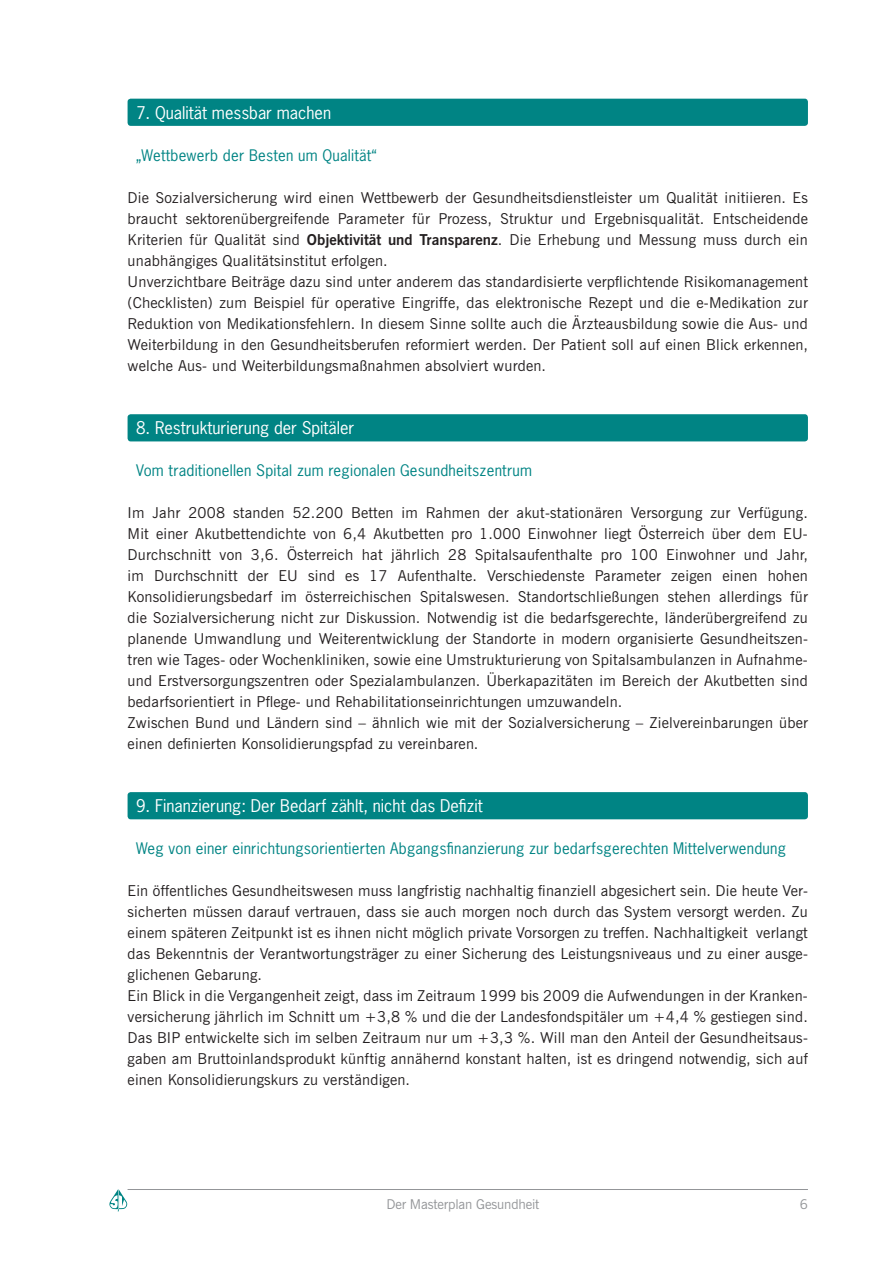
<style>
.page{position:relative;width:893px;height:1263px;background:#fff}
.page>*{position:absolute;margin:0;border:0;box-sizing:border-box;transform-origin:0 0}
._3_SHL_-_1__2__3__4{font:16.5px "News Gothic Std";color:#fff}
.Copy_-_Standard{font:15px/21px "News Gothic BT";letter-spacing:.015em;color:#231f20;text-align:justify}
.Subtitel{font:15px "News Gothic Std";letter-spacing:.015em;color:#008484}
.t1{font:13.5px "News Gothic BT";letter-spacing:-.01em;color:#939598}
.s1{font-weight:700}
</style>
<div class="page">
<div style="left:128px;top:792px;width:680px;height:27px;background:#008484;border-radius:3px"></div>
<div style="left:128px;top:414px;width:680px;height:27px;background:#008484;border-radius:3px"></div>
<div style="left:128px;top:99px;width:680px;height:27px;background:#008484;border-radius:3px"></div>
<hr style="left:128px;top:1189px;width:680px;height:1px;background:#939598">
<svg style="left:109px;top:1189px;width:19px;height:22px"></svg>
<p class="_3_SHL_-_1__2__3__4" style="left:136px;top:102px;width:197px">7. Qualität messbar machen</p>
<p class="Subtitel" style="left:136px;top:146px;width:242px">„Wettbewerb der Besten um Qualität“</p>
<p class="Copy_-_Standard" style="left:128px;top:187px;width:682px">Die Sozialversicherung wird einen Wettbewerb der Gesundheitsdienstleister um Qualität initiieren. Es braucht sektorenübergreifende Parameter für Prozess, Struktur und Ergebnisqualität. Entscheidende Kriterien für Qualität sind <span class="s1">Objektivität und Transparenz</span>. Die Erhebung und Messung muss durch ein unabhängiges Qualitätsinstitut erfolgen.</p>
<p class="Copy_-_Standard" style="left:128px;top:271px;width:682px">Unverzichtbare Beiträge dazu sind unter anderem das standardisierte verpflichtende Risikomanagement (Checklisten) zum Beispiel für operative Eingriffe, das elektronische Rezept und die e-Medikation zur Reduktion von Medikationsfehlern. In diesem Sinne sollte auch die Ärzteausbildung sowie die Aus- und Weiterbildung in den Gesundheitsberufen reformiert werden. Der Patient soll auf einen Blick erkennen, welche Aus- und Weiterbildungsmaßnahmen absolviert wurden.</p>
<p class="_3_SHL_-_1__2__3__4" style="left:136px;top:417px;width:220px">8. Restrukturierung der Spitäler</p>
<p class="Subtitel" style="left:136px;top:461px;width:397px">Vom traditionellen Spital zum regionalen Gesundheitszentrum</p>
<p class="Copy_-_Standard" style="left:128px;top:502px;width:682px">Im Jahr 2008 standen 52.200 Betten im Rahmen der akut-stationären Versorgung zur Verfügung.<br>Mit einer Akutbettendichte von 6,4 Akutbetten pro 1.000 Einwohner liegt Österreich über dem EU-Durchschnitt von 3,6. Österreich hat jährlich 28 Spitalsaufenthalte pro 100 Einwohner und Jahr, im Durchschnitt der EU sind es 17 Aufenthalte. Verschiedenste Parameter zeigen einen hohen Konsolidierungsbedarf im österreichischen Spitalswesen. Standortschließungen stehen allerdings für die Sozialversicherung nicht zur Diskussion. Notwendig ist die bedarfsgerechte, länderübergreifend zu planende Umwandlung und Weiterentwicklung der Standorte in modern organisierte Gesundheitszen&shy;tren wie Tages- oder Wochenkliniken, sowie eine Umstrukturierung von Spitalsambulanzen in Aufnahme&shy;und Erstversorgungszentren oder Spezialambulanzen. Überkapazitäten im Bereich der Akutbetten sind bedarfsorientiert in Pflege- und Rehabilitationseinrichtungen umzuwandeln.</p>
<p class="Copy_-_Standard" style="left:128px;top:712px;width:682px">Zwischen Bund und Ländern sind – ähnlich wie mit der Sozialversicherung – Zielvereinbarungen über einen definierten Konsolidierungspfad zu vereinbaren.</p>
<p class="_3_SHL_-_1__2__3__4" style="left:136px;top:795px;width:348px">9. Finanzierung: Der Bedarf zählt, nicht das Defizit</p>
<p class="Subtitel" style="left:136px;top:839px;width:651px">Weg von einer einrichtungsorientierten Abgangsfinanzierung zur bedarfsgerechten Mittelverwendung</p>
<p class="Copy_-_Standard" style="left:128px;top:880px;width:682px">Ein öffentliches Gesundheitswesen muss langfristig nachhaltig finanziell abgesichert sein. Die heute Ver&shy;sicherten müssen darauf vertrauen, dass sie auch morgen noch durch das System versorgt werden. Zu einem späteren Zeitpunkt ist es ihnen nicht möglich private Vorsorgen zu treffen. Nachhaltigkeit verlangt das Bekenntnis der Verantwortungsträger zu einer Sicherung des Leistungsniveaus und zu einer ausge&shy;glichenen Gebarung.</p>
<p class="Copy_-_Standard" style="left:128px;top:985px;width:682px">Ein Blick in die Vergangenheit zeigt, dass im Zeitraum 1999 bis 2009 die Aufwendungen in der Kranken&shy;versicherung jährlich im Schnitt um +3,8 % und die der Landesfondspitäler um +4,4 % gestiegen sind.<br>Das BIP entwickelte sich im selben Zeitraum nur um +3,3 %. Will man den Anteil der Gesundheitsaus&shy;gaben am Bruttoinlandsprodukt künftig annähernd konstant halten, ist es dringend notwendig, sich auf einen Konsolidierungskurs zu verständigen.</p>
<p class="t1" style="left:386px;top:1196px;width:155px">Der Masterplan Gesundheit</p>
<p class="t1" style="left:800px;top:1196px;width:10px">6</p>
</div>
